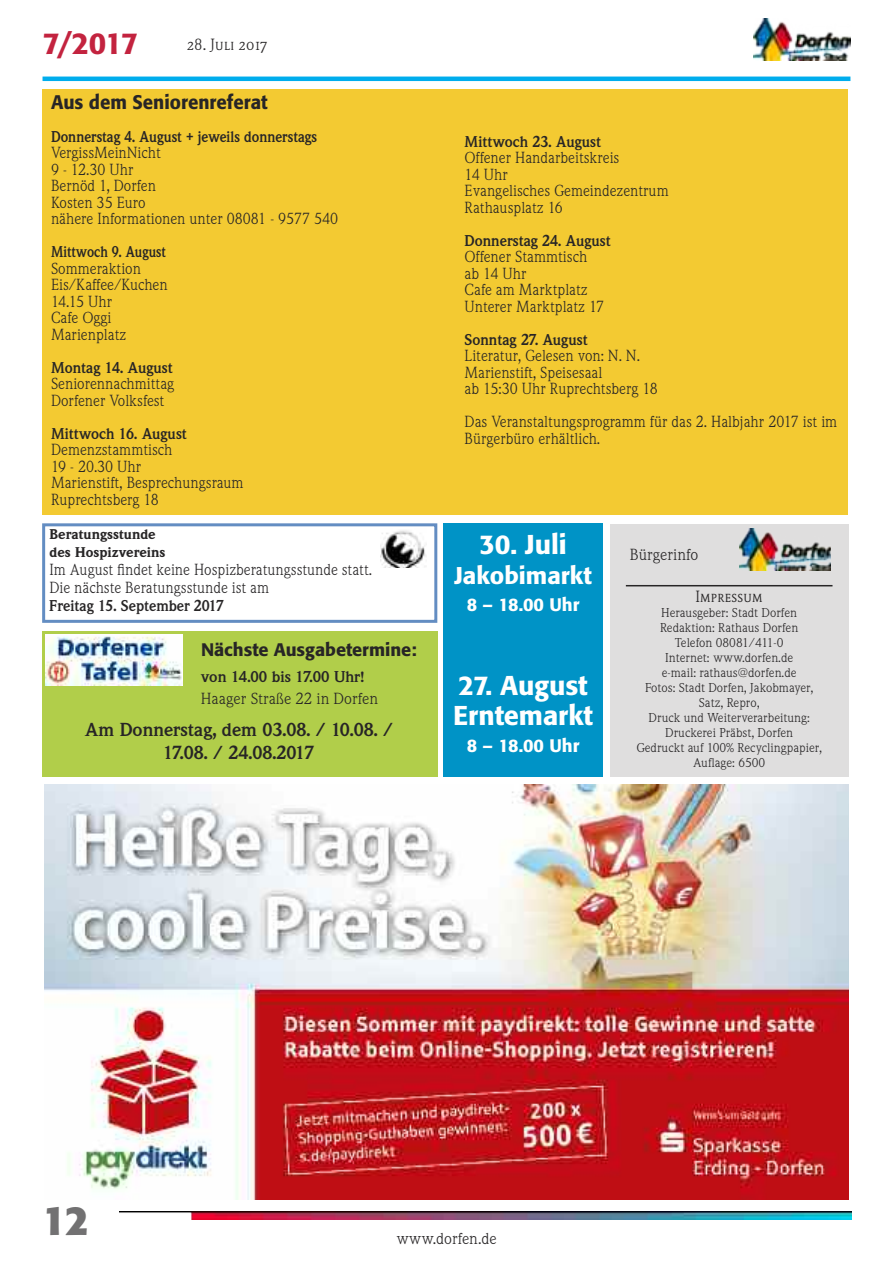
<style>
.page{position:relative;width:893px;height:1263px;background:#fff}
.page>*{position:absolute;margin:0;border:0;box-sizing:border-box;transform-origin:0 0}
.t1{font:700 40.5px "Formata";color:#727172}
.t2{font:500 30px "Formata";color:#c3233f}
.t3{font:500 27px/30px "Formata";color:#fff}
.t4{font:500 24px "Formata";color:#fff}
.t5{font:500 19.5px "Formata";color:#272526;scale:.95 1}
.t6{font:700 18px/22.5px "Weidemann SB";color:#272526;text-align:center}
.t7{font:500 18px "Formata";color:#272526}
.t8{font:500 18px "Formata";color:#fff}
.t9{font:15px/16.5px "Weidemann SB";color:#272526;scale:.95 1}
.t10{font:700 15px "Weidemann SB";color:#272526;scale:.95 1}
.t11{font:15px "Weidemann SB";color:#272526}
.t12{font:700 15px "Weidemann SB";color:#272526;scale:.9 1}
.t13{font:15px "Weidemann SB Caps";color:#272526}
.t14{font:700 15px "Weidemann SB";color:#272526}
.t15{font:700 15px "Weidemann SB";color:#272526;scale:.85 1}
.t16{font:900 13.5px/18px "Weidemann SB";color:#272526}
.t17{font:12px/15px "Weidemann SB";color:#272526;text-align:center}
</style>
<div class="page">
<img style="left:754px;top:19px;width:97px;height:41px">
<img style="left:119px;top:1212px;width:732px;height:7px">
<img style="left:44px;top:785px;width:805px;height:414px">
<hr style="left:43px;top:77px;width:807px;height:4px;background:#00aded">
<div style="left:43px;top:89px;width:805px;height:426px;background:#f3ca32"></div>
<div style="left:610px;top:524px;width:238px;height:252px;background:#dfdede"></div>
<img style="left:740px;top:529px;width:90px;height:41px">
<hr style="left:626px;top:585px;width:206px;height:1px;background:#272526">
<div style="left:42px;top:523px;width:395px;height:100px;border:3px solid #638dc2"></div>
<img style="left:381px;top:530px;width:46px;height:38px">
<div style="left:42px;top:631px;width:396px;height:146px;background:#b1ce4a"></div>
<img style="left:46px;top:634px;width:136px;height:52px">
<div style="left:444px;top:523px;width:159px;height:254px;background:#0093c6"></div>
<h2 class="t2" style="left:43px;top:30px;width:97px">7/2017</h2>
<p class="t13" style="left:187px;top:36px;width:82px">28. Juli 2017</p>
<h3 class="t5" style="left:51px;top:93px;width:230px">Aus dem Seniorenreferat</h3>
<p class="t12" style="left:51px;top:128px;width:297px">Donnerstag 4. August + jeweils donnerstags</p>
<p class="t9" style="left:51px;top:145px;width:304px">VergissMeinNicht<br>9 - 12.30 Uhr<br>Bernöd 1, Dorfen<br>Kosten 35 Euro<br>nähere Informationen unter 08081 - 9577 540</p>
<p class="t15" style="left:51px;top:243px;width:137px">Mittwoch 9. August</p>
<p class="t9" style="left:51px;top:260px;width:124px">Sommeraktion<br>Eis/Kaffee/Kuchen<br>14.15 Uhr<br>Cafe Oggi<br>Marienplatz</p>
<p class="t10" style="left:51px;top:359px;width:130px">Montag 14. August</p>
<p class="t9" style="left:51px;top:376px;width:131px">Seniorennachmittag<br>Dorfener Volksfest</p>
<p class="t10" style="left:51px;top:425px;width:144px">Mittwoch 16. August</p>
<p class="t9" style="left:51px;top:442px;width:204px">Demenzstammtisch<br>19 - 20.30 Uhr<br>Marienstift, Besprechungsraum<br>Ruprechtsberg 18</p>
<p class="t16" style="left:49px;top:525px;width:118px">Beratungsstunde des Hospizvereins</p>
<p class="t9" style="left:49px;top:561px;width:341px;line-height:18px">Im August findet keine Hospizberatungsstunde statt.<br>Die nächste Beratungsstunde ist am</p>
<p class="t10" style="left:49px;top:597px;width:185px">Freitag 15. September 2017</p>
<p class="t7" style="left:201px;top:641px;width:217px">Nächste Ausgabetermine:</p>
<p class="t14" style="left:201px;top:668px;width:165px">von 14.00 bis 17.00 Uhr!</p>
<p class="t11" style="left:201px;top:690px;width:179px">Haager Straße 22 in Dorfen</p>
<p class="t6" style="left:85px;top:719px;width:309px">Am Donnerstag, dem 03.08. / 10.08. /<br>17.08. / 24.08.2017</p>
<p class="t10" style="left:465px;top:133px;width:145px">Mittwoch 23. August</p>
<p class="t9" style="left:465px;top:150px;width:216px">Offener Handarbeitskreis<br>14 Uhr<br>Evangelisches Gemeindezentrum<br>Rathausplatz 16</p>
<p class="t10" style="left:465px;top:232px;width:155px">Donnerstag 24. August</p>
<p class="t9" style="left:465px;top:249px;width:148px">Offener Stammtisch ab 14 Uhr<br>Cafe am Marktplatz<br>Unterer Marktplatz 17</p>
<p class="t10" style="left:465px;top:331px;width:131px">Sonntag 27. August</p>
<p class="t9" style="left:465px;top:348px;width:205px">Literatur, Gelesen von: N. N.<br>Marienstift, Speisesaal<br>ab 15:30 Uhr Ruprechtsberg 18</p>
<p class="t9" style="left:465px;top:414px;width:394px">Das Veranstaltungsprogramm für das 2. Halbjahr 2017 ist im<br>Bürgerbüro erhältlich.</p>
<h3 class="t3" style="left:480px;top:532px;width:89px">30. Juli</h3>
<h3 class="t4" style="left:454px;top:565px;width:139px">Jakobimarkt</h3>
<p class="t8" style="left:467px;top:597px;width:114px">8 – 18.00 Uhr</p>
<h3 class="t3" style="left:453px;top:673px;width:142px">27. August<br>Erntemarkt</h3>
<p class="t8" style="left:467px;top:738px;width:114px">8 – 18.00 Uhr</p>
<p class="t11" style="left:630px;top:546px;width:70px">Bürgerinfo</p>
<p class="t13" style="left:695px;top:588px;width:69px">Impressum</p>
<p class="t17" style="left:636px;top:605px;width:187px">Herausgeber: Stadt Dorfen<br>Redaktion: Rathaus Dorfen<br>Telefon 08081/411-0<br>Internet: www.dorfen.de<br>e-mail: rathaus@dorfen.de<br>Fotos: Stadt Dorfen, Jakobmayer,<br>Satz, Repro,<br>Druck und Weiterverarbeitung:<br>Druckerei Präbst, Dorfen<br>Gedruckt auf 100% Recyclingpapier,<br>Auflage: 6500</p>
<h1 class="t1" style="left:43px;top:1203px;width:48px">12</h1>
<p class="t11" style="left:396px;top:1230px;width:102px">www.dorfen.de</p>
</div>
